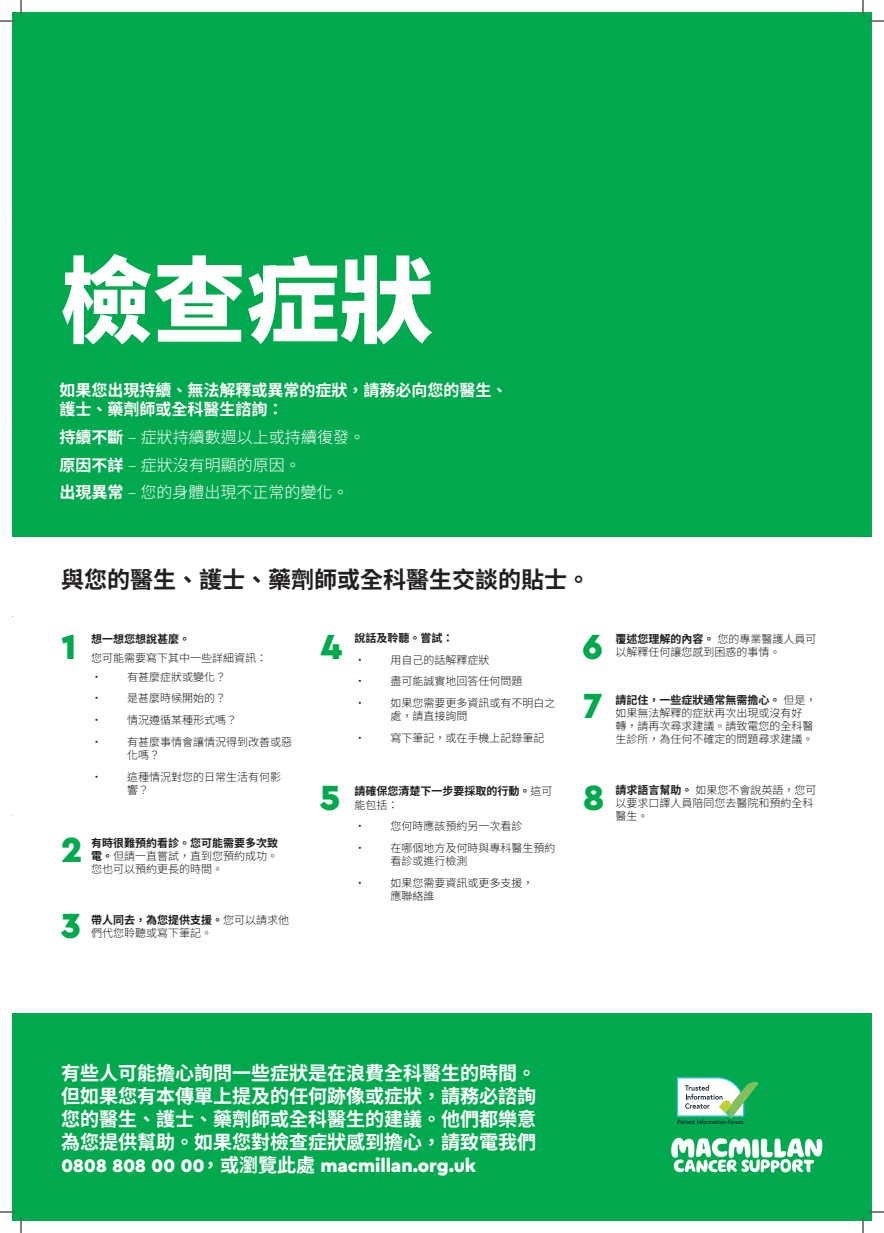
<style>
.page{position:relative;width:884px;height:1233px;background:#fff}
.page>*{position:absolute;margin:0;border:0;box-sizing:border-box;transform-origin:0 0}
.t1{font:900 93.3px "Noto Sans TC";color:#fff}
.t2{font:900 36.6px/59.6px "Cera Pro Macmillan";color:#00a94e}
.t3{font:700 23px "Noto Sans TC";color:#231f20}
.t4{font:700 19px/22.8px "Noto Sans TC";color:#fff;text-align:justify}
.t5{font:900 19px "Cera Pro Macmillan";letter-spacing:-.01em;color:#fff}
.t6{font:300 16px/27.7px "Noto Sans TC";color:#fff}
.t7{font:700 16px/19.2px "Noto Sans TC";color:#fff}
.t8{font:300 11px/13.2px "Noto Sans TC";color:#231f20}
.t9{font:700 11px/13.2px "Noto Sans TC";color:#231f20}
.s1{font-weight:700}
.s2{font-weight:300}
.s3{font-family:"Noto Sans TC";font-weight:700}
</style>
<div class="page">
<div style="left:12px;top:12px;width:859px;height:525px;background:#00a94e"></div>
<div style="left:12px;top:1013px;width:859px;height:207px;background:#00a94e"></div>
<img style="left:671px;top:1137px;width:152px;height:36px">
<svg style="left:677px;top:1077px;width:81px;height:47px"></svg>
<svg style="left:0;top:1211px;width:15px;height:1px"></svg>
<svg style="left:869px;top:1211px;width:15px;height:1px"></svg>
<svg style="left:0;top:0;width:22px;height:22px"></svg>
<svg style="left:20px;top:1218px;width:2px;height:15px"></svg>
<svg style="left:862px;top:0;width:22px;height:22px"></svg>
<svg style="left:862px;top:1218px;width:2px;height:15px"></svg>
<h1 class="t1" style="left:60px;top:248px;width:375px">檢查症狀</h1>
<h3 class="t7" style="left:60px;top:381px;width:450px">如果您出現持續、無法解釋或異常的症狀，請務必向您的醫生、護士、藥劑師或全科醫生諮詢：</h3>
<h3 class="t6" style="left:60px;top:423px;width:307px"><span class="s1">持續不斷</span> – 症狀持續數週以上或持續復發。<span class="s1">原因不詳</span> – 症狀沒有明顯的原因。<br><span class="s1">出現異常</span> – 您的身體出現不正常的變化。</h3>
<h3 class="t3" style="left:61px;top:566px;width:530px">與您的醫生、護士、藥劑師或全科醫生交談的貼士。</h3>
<p class="t9" style="left:91px;top:632px;width:100px">想一想您想說甚麼。</p>
<p class="t8" style="left:91px;top:651px;width:178px">您可能需要寫下其中一些詳細資訊：</p>
<p class="t8" style="left:91px;top:670px;width:137px">• 有甚麼症狀或變化？</p>
<p class="t8" style="left:91px;top:692px;width:137px">• 是甚麼時候開始的？</p>
<p class="t8" style="left:91px;top:713px;width:148px">• 情況遵循某種形式嗎？</p>
<p class="t8" style="left:127px;top:735px;width:167px;text-indent:-36px">• 有甚麼事情會讓情況得到改善或惡化嗎？</p>
<p class="t8" style="left:127px;top:770px;width:156px;text-indent:-36px">• 這種情況對您的日常生活有何影響？</p>
<h2 class="t2" style="left:61px;top:612px;width:17px">1</h2>
<h2 class="t2" style="left:321px;top:612px;width:23px">4</h2>
<h2 class="t2" style="left:320px;top:764px;width:22px">5</h2>
<h2 class="t2" style="left:61px;top:816px;width:23px">2</h2>
<h2 class="t2" style="left:61px;top:892px;width:22px">3</h2>
<p class="t8" style="left:91px;top:836px;width:189px;text-align:justify"><span class="s1">有時很難預約看診。您可能需要多次致電。</span>但請一直嘗試，直到您預約成功。您也可以預約更長的時間。</p>
<p class="t8" style="left:91px;top:913px;width:200px"><span class="s1">帶人同去，為您提供支援。</span>您可以請求他們代您聆聽或寫下筆記。</p>
<p class="t9" style="left:354px;top:631px;width:100px">說話及聆聽。嘗試：</p>
<p class="t8" style="left:354px;top:653px;width:137px">• 用自己的話解釋症狀</p>
<p class="t8" style="left:354px;top:675px;width:170px">• 盡可能誠實地回答任何問題</p>
<p class="t8" style="left:390px;top:697px;width:167px;text-indent:-36px">• 如果您需要更多資訊或有不明白之處，請直接詢問</p>
<p class="t8" style="left:354px;top:731px;width:192px">• 寫下筆記，或在手機上記錄筆記</p>
<p class="t9" style="left:354px;top:785px;width:200px">請確保您清楚下一步要採取的行動。<span class="s2">這可能包括：</span></p>
<p class="t8" style="left:354px;top:820px;width:170px">• 您何時應該預約另一次看診</p>
<p class="t8" style="left:390px;top:841px;width:167px;text-indent:-36px">• 在哪個地方及何時與專科醫生預約看診或進行檢測</p>
<p class="t8" style="left:390px;top:876px;width:144px;text-indent:-36px">• 如果您需要資訊或更多支援，應聯絡誰</p>
<h2 class="t2" style="left:582px;top:612px;width:22px">6<br>7</h2>
<h2 class="t2" style="left:583px;top:764px;width:23px">8</h2>
<p class="t8" style="left:615px;top:632px;width:203px"><span class="s1">覆述您理解的內容。</span>您的專業醫護人員可以解釋任何讓您感到困惑的事情。</p>
<p class="t8" style="left:615px;top:693px;width:203px"><span class="s1">請記住，一些症狀通常無需擔心。</span>但是，如果無法解釋的症狀再次出現或沒有好<br>轉，請再次尋求建議。請致電您的全科醫生診所，為任何不確定的問題尋求建議。</p>
<p class="t8" style="left:615px;top:783px;width:203px"><span class="s1">請求語言幫助。</span>如果您不會說英語，您可以要求口譯人員陪同您去醫院和預約全科醫生。</p>
<h3 class="t4" style="left:61px;top:1062px;width:476px">有些人可能擔心詢問一些症狀是在浪費全科醫生的時間。但如果您有本傳單上提及的任何跡像或症狀，請務必諮詢您的醫生、護士、藥劑師或全科醫生的建議。他們都樂意為您提供幫助。如果您對檢查症狀感到擔心，請致電我們</h3>
<h3 class="t5" style="left:61px;top:1149px;width:417px">0808 808 00 00<span class="s3">，或瀏覽此處</span> macmillan.org.uk</h3>
</div>
